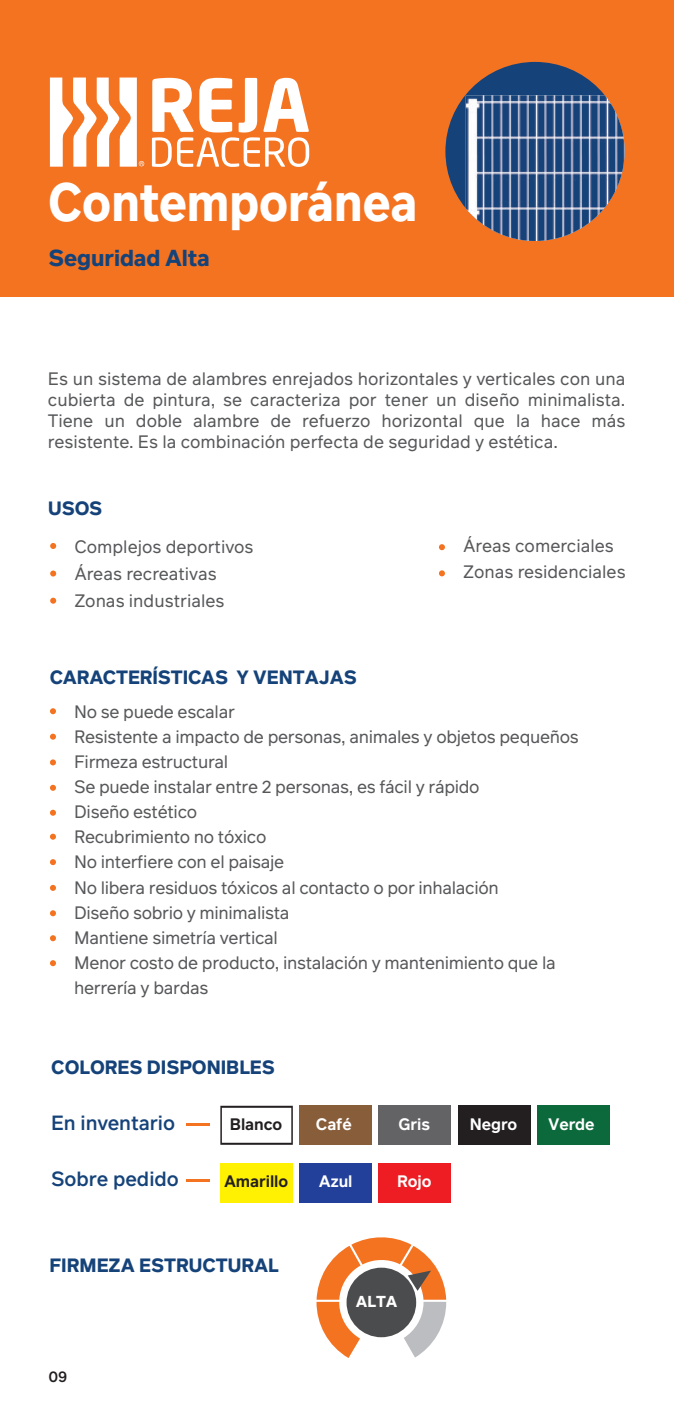
<style>
.page{position:relative;width:674px;height:1418px;background:#fff}
.page>*{position:absolute;margin:0;border:0;box-sizing:border-box;transform-origin:0 0}
.t1{font:700 52.5px "Infra";color:#fff;scale:.91 1}
.t2{font:700 22.5px "Infra";letter-spacing:-.005em;color:#154379}
.t3{font:500 20px "Infra";color:#154379}
.t4{font:700 18.75px "Infra";color:#154379}
.t5{font:17.5px/25px "Infra";letter-spacing:-.02em;color:#57585a}
.t6{font:17.5px/27.2px "Infra";color:#57585a}
.t7{font:600 16.25px "Infra";letter-spacing:-.005em;color:#fff}
.t8{font:700 15.5px "Infra";color:#fff}
.t9{font:500 15px "Infra";color:#231f20}
.s1{font-weight:700;color:#f47321}
.s2{font-weight:600;font-size:16.25px;color:#231f20}
</style>
<div class="page">
<svg style="left:50px;top:708px;width:6px;height:6px"></svg>
<svg style="left:50px;top:733px;width:6px;height:6px"></svg>
<svg style="left:50px;top:759px;width:6px;height:6px"></svg>
<svg style="left:50px;top:809px;width:6px;height:6px"></svg>
<svg style="left:50px;top:784px;width:6px;height:6px"></svg>
<svg style="left:50px;top:833px;width:6px;height:6px"></svg>
<svg style="left:50px;top:859px;width:6px;height:6px"></svg>
<svg style="left:50px;top:884px;width:6px;height:6px"></svg>
<svg style="left:50px;top:935px;width:6px;height:6px"></svg>
<svg style="left:50px;top:960px;width:6px;height:6px"></svg>
<svg style="left:50px;top:910px;width:6px;height:6px"></svg>
<div style="left:0;top:0;width:673px;height:296px;background:#f47321"></div>
<svg style="left:50px;top:543px;width:6px;height:6px"></svg>
<svg style="left:50px;top:570px;width:6px;height:6px"></svg>
<svg style="left:50px;top:597px;width:6px;height:6px"></svg>
<svg style="left:439px;top:544px;width:5px;height:6px"></svg>
<svg style="left:439px;top:570px;width:5px;height:6px"></svg>
<svg style="left:152px;top:78px;width:157px;height:89px"></svg>
<svg style="left:50px;top:78px;width:94px;height:89px"></svg>
<div style="left:445px;top:62px;width:179px;height:179px;background:#154379;border-radius:50%"></div>
<img style="left:465px;top:95px;width:159px;height:146px">
<svg style="left:220px;top:1105px;width:72px;height:39px"></svg>
<div style="left:457px;top:1105px;width:73px;height:39px;background:#231f20"></div>
<div style="left:299px;top:1105px;width:72px;height:39px;background:#875d3a"></div>
<div style="left:536px;top:1105px;width:73px;height:39px;background:#0c693b"></div>
<div style="left:378px;top:1105px;width:72px;height:39px;background:#636366"></div>
<div style="left:299px;top:1162px;width:72px;height:39px;background:#223f99"></div>
<div style="left:220px;top:1162px;width:72px;height:39px;background:#fff101"></div>
<div style="left:378px;top:1162px;width:72px;height:39px;background:#ee1d23"></div>
<svg style="left:316px;top:1237px;width:130px;height:120px"></svg>
<h1 class="t1" style="left:48px;top:163px;width:407px">Contemporánea</h1>
<p class="t2" style="left:49px;top:242px;width:163px">Seguridad Alta</p>
<p class="t5" style="left:48px;top:368px;width:578px;line-height:21px;text-align:justify">Es un sistema de alambres enrejados horizontales y verticales con una cubierta de pintura, se caracteriza por tener un diseño minimalista.<br>Tiene un doble alambre de refuerzo horizontal que la hace más resistente. Es la combinación perfecta de seguridad y estética.</p>
<p class="t4" style="left:48px;top:494px;width:56px">USOS</p>
<p class="t6" style="left:74px;top:532px;width:181px">Complejos deportivos<br>Áreas recreativas<br>Zonas industriales</p>
<p class="t6" style="left:463px;top:532px;width:164px;line-height:26.2px">Áreas comerciales<br>Zonas residenciales</p>
<p class="t4" style="left:50px;top:663px;width:308px">CARACTERÍSTICAS Y VENTAJAS</p>
<p class="t5" style="left:74px;top:699px;width:506px">No se puede escalar<br>Resistente a impacto de personas, animales y objetos pequeños Firmeza estructural<br>Se puede instalar entre 2 personas, es fácil y rápido<br>Diseño estético<br>Recubrimiento no tóxico<br>No interfiere con el paisaje<br>No libera residuos tóxicos al contacto o por inhalación<br>Diseño sobrio y minimalista<br>Mantiene simetría vertical<br>Menor costo de producto, instalación y mantenimiento que la herrería y bardas</p>
<p class="t4" style="left:51px;top:1053px;width:225px">COLORES DISPONIBLES</p>
<p class="t3" style="left:51px;top:1108px;width:232px">En inventario <span class="s1">-</span> <span class="s2">Blanco</span></p>
<p class="t7" style="left:315px;top:1112px;width:38px">Café</p>
<p class="t7" style="left:398px;top:1112px;width:33px">Gris</p>
<p class="t7" style="left:469px;top:1112px;width:49px">Negro</p>
<p class="t7" style="left:547px;top:1112px;width:48px">Verde</p>
<p class="t3" style="left:51px;top:1164px;width:238px">Sobre pedido <span class="s1">-</span> <span class="s2">Amarillo</span></p>
<p class="t7" style="left:319px;top:1169px;width:35px">Azul</p>
<p class="t7" style="left:397px;top:1169px;width:36px">Rojo</p>
<p class="t4" style="left:50px;top:1251px;width:230px">FIRMEZA ESTRUCTURAL</p>
<p class="t9" style="left:48px;top:1366px;width:20px">09</p>
<p class="t8" style="left:356px;top:1289px;width:43px">ALTA</p>
</div>
